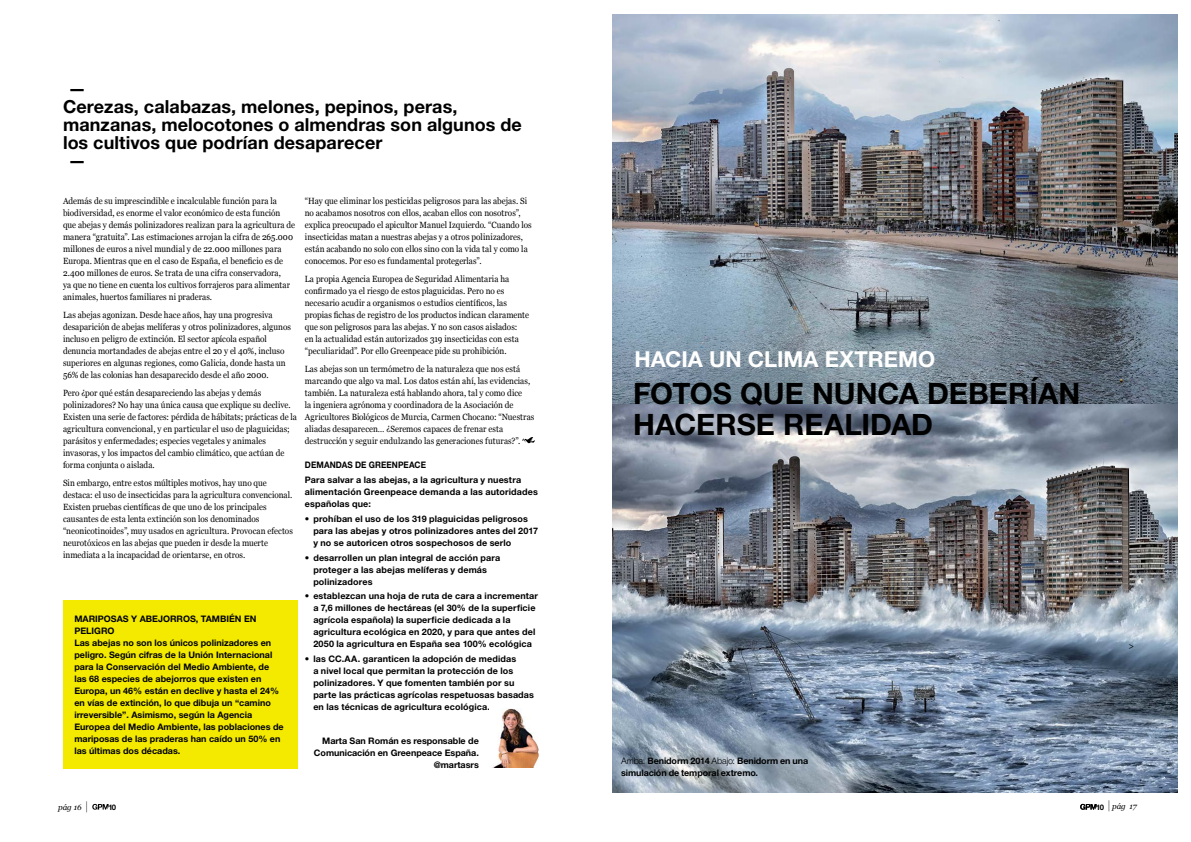
<style>
.page{position:relative;width:1191px;height:842px;background:#fff}
.page>*{position:absolute;margin:0;border:0;box-sizing:border-box;transform-origin:0 0}
.t1{font:700 29.5px/31.4px "Helvetica Neue LT Std";color:#000}
.t2{font:700 22px "Helvetica Neue LT Std";color:#fff}
.t3{font:700 18px/18px "Helvetica Neue LT Std";letter-spacing:.005em;color:#000}
.t4{font:9px/12px "Georgia";letter-spacing:.005em;color:#000;scale:.91 1}
.t5{font:700 9px/12px "Helvetica Neue LT Std";letter-spacing:.01em;color:#000}
.t6{font:700 9px/12px "Helvetica Neue LT Std";letter-spacing:-.01em;color:#000}
.t7{font:700 9px/15px "Helvetica Neue LT Std";letter-spacing:.01em;color:#000;scale:.91 1}
.t8{font:9px "Georgia";letter-spacing:.005em;color:#000}
.t9{font:italic 8px "Georgia";letter-spacing:-.01em;color:#000}
.t10{font:700 7.7px "Helvetica Neue LT Std";color:#000}
.s1{font-weight:300}
.s2{font-family:"Helvetica Neue LT Std";font-weight:100;font-style:normal;font-size:11px}
.s3{font-family:"Helvetica Neue LT Std";font-weight:700;font-style:normal;font-size:7.7px}
</style>
<div class="page">
<svg style="left:92px;top:804px;width:17px;height:6px"></svg>
<svg style="left:1080px;top:804px;width:16px;height:6px"></svg>
<svg style="left:522px;top:437px;width:13px;height:6px"></svg>
<div style="left:63px;top:601px;width:234px;height:168px;background:#f3ea00"></div>
<img style="left:493px;top:709px;width:46px;height:58px">
<img style="left:612px;top:14px;width:565px;height:778px">
<h3 class="t3" style="left:63px;top:79px;width:460px">—<br>Cerezas, calabazas, melones, pepinos, peras, manzanas, melocotones o almendras son algunos de los cultivos que podrían desaparecer<br>—</h3>
<p class="t4" style="left:305px;top:195px;width:251px">“Hay que eliminar los pesticidas peligrosos para las abejas. Si no acabamos nosotros con ellos, acaban ellos con nosotros”, explica preocupado el apicultor Manuel Izquierdo. “Cuando los insecticidas matan a nuestras abejas y a otros polinizadores, están acabando no solo con ellos sino con la vida tal y como la conocemos. Por eso es fundamental protegerlas”.</p>
<p class="t4" style="left:305px;top:273px;width:248px">La propia Agencia Europea de Seguridad Alimentaria ha confirmado ya el riesgo de estos plaguicidas. Pero no es necesario acudir a organismos o estudios científicos, las propias fichas de registro de los productos indican claramente que son peligrosos para las abejas. Y no son casos aislados:<br>en la actualidad están autorizados 319 insecticidas con esta “peculiaridad”. Por ello Greenpeace pide su prohibición.</p>
<p class="t4" style="left:305px;top:363px;width:254px">Las abejas son un termómetro de la naturaleza que nos está marcando que algo va mal. Los datos están ahí, las evidencias, también. La naturaleza está hablando ahora, tal y como dice<br>la ingeniera agrónoma y coordinadora de la Asociación de Agricultores Biológicos de Murcia, Carmen Chocano: “Nuestras aliadas desaparecen… ¿Seremos capaces de frenar esta destrucción y seguir endulzando las generaciones futuras?”.</p>
<p class="t7" style="left:305px;top:457px;width:239px">DEMANDAS DE GREENPEACE<br>Para salvar a las abejas, a la agricultura y nuestra</p>
<p class="t5" style="left:305px;top:485px;width:235px">alimentación Greenpeace demanda a las autoridades españolas que:</p>
<p class="t5" style="left:313px;top:512px;width:226px;text-indent:-9px">• prohíban el uso de los 319 plaguicidas peligrosos para las abejas y otros polinizadores antes del 2017 y no se autoricen otros sospechosos de serlo</p>
<p class="t5" style="left:313px;top:551px;width:188px;text-indent:-9px">• desarrollen un plan integral de acción para proteger a las abejas melíferas y demás polinizadores</p>
<p class="t5" style="left:313px;top:590px;width:226px;text-indent:-9px">• establezcan una hoja de ruta de cara a incrementar a 7,6 millones de hectáreas (el 30% de la superficie agrícola española) la superficie dedicada a la agricultura ecológica en 2020, y para que antes del 2050 la agricultura en España sea 100% ecológica</p>
<p class="t5" style="left:313px;top:653px;width:222px;text-indent:-9px">• las CC.AA. garanticen la adopción de medidas<br>a nivel local que permitan la protección de los polinizadores. Y que fomenten también por su parte las prácticas agrícolas respetuosas basadas en las técnicas de agricultura ecológica.</p>
<p class="t4" style="left:63px;top:195px;width:256px">Además de su imprescindible e incalculable función para la biodiversidad, es enorme el valor económico de esta función que abejas y demás polinizadores realizan para la agricultura de manera “gratuita”. Las estimaciones arrojan la cifra de 265.000 millones de euros a nivel mundial y de 22.000 millones para Europa. Mientras que en el caso de España, el beneficio es de 2.400 millones de euros. Se trata de una cifra conservadora,<br>ya que no tiene en cuenta los cultivos forrajeros para alimentar animales, huertos familiares ni praderas.</p>
<p class="t4" style="left:63px;top:309px;width:252px">Las abejas agonizan. Desde hace años, hay una progresiva desaparición de abejas melíferas y otros polinizadores, algunos incluso en peligro de extinción. El sector apícola español denuncia mortandades de abejas entre el 20 y el 40%, incluso superiores en algunas regiones, como Galicia, donde hasta un 56% de las colonias han desaparecido desde el año 2000.</p>
<p class="t4" style="left:63px;top:387px;width:259px">Pero ¿por qué están desapareciendo las abejas y demás polinizadores? No hay una única causa que explique su declive.<br>Existen una serie de factores: pérdida de hábitats; prácticas de la agricultura convencional, y en particular el uso de plaguicidas; parásitos y enfermedades; especies vegetales y animales invasoras, y los impactos del cambio climático, que actúan de forma conjunta o aislada.</p>
<p class="t4" style="left:63px;top:477px;width:254px">Sin embargo, entre estos múltiples motivos, hay uno que destaca: el uso de insecticidas para la agricultura convencional.<br>Existen pruebas científicas de que uno de los principales causantes de esta lenta extinción son los denominados “neonicotinoides”, muy usados en agricultura. Provocan efectos neurotóxicos en las abejas que pueden ir desde la muerte inmediata a la incapacidad de orientarse, en otros.</p>
<p class="t5" style="left:74px;top:612px;width:211px">MARIPOSAS Y ABEJORROS, TAMBIÉN EN PELIGRO<br>Las abejas no son los únicos polinizadores en peligro. Según cifras de la Unión Internacional para la Conservación del Medio Ambiente, de las 68 especies de abejorros que existen en Europa, un 46% están en declive y hasta el 24% en vías de extinción, lo que dibuja un “camino irreversible”. Asimismo, según la Agencia Europea del Medio Ambiente, las poblaciones de mariposas de las praderas han caído un 50% en las últimas dos décadas.</p>
<p class="t5" style="left:314px;top:734px;width:166px;text-align:right">Marta San Román es responsable de<br>Comunicación en Greenpeace España. @martasrs</p>
<h2 class="t2" style="left:634px;top:345px;width:302px">HACIA UN CLIMA EXTREMO</h2>
<h1 class="t1" style="left:633px;top:377px;width:448px">FOTOS QUE NUNCA DEBERÍAN<br>HACERSE REALIDAD</h1>
<p class="t6" style="left:621px;top:755px;width:188px"><span class="s1">Arriba:</span> Benidorm 2014 <span class="s1">Abajo:</span> Benidorm en una simulación de temporal extremo.</p>
<p class="t8" style="left:1128px;top:640px;width:7px">&gt;</p>
<p class="t9" style="left:58px;top:802px;width:31px">pág 16 <span class="s2">|</span></p>
<p class="t10" style="left:108px;top:802px;width:9px">10</p>
<p class="t9" style="left:1096px;top:801px;width:42px"><span class="s3">10</span> <span class="s2">|</span> pág 17</p>
</div>
